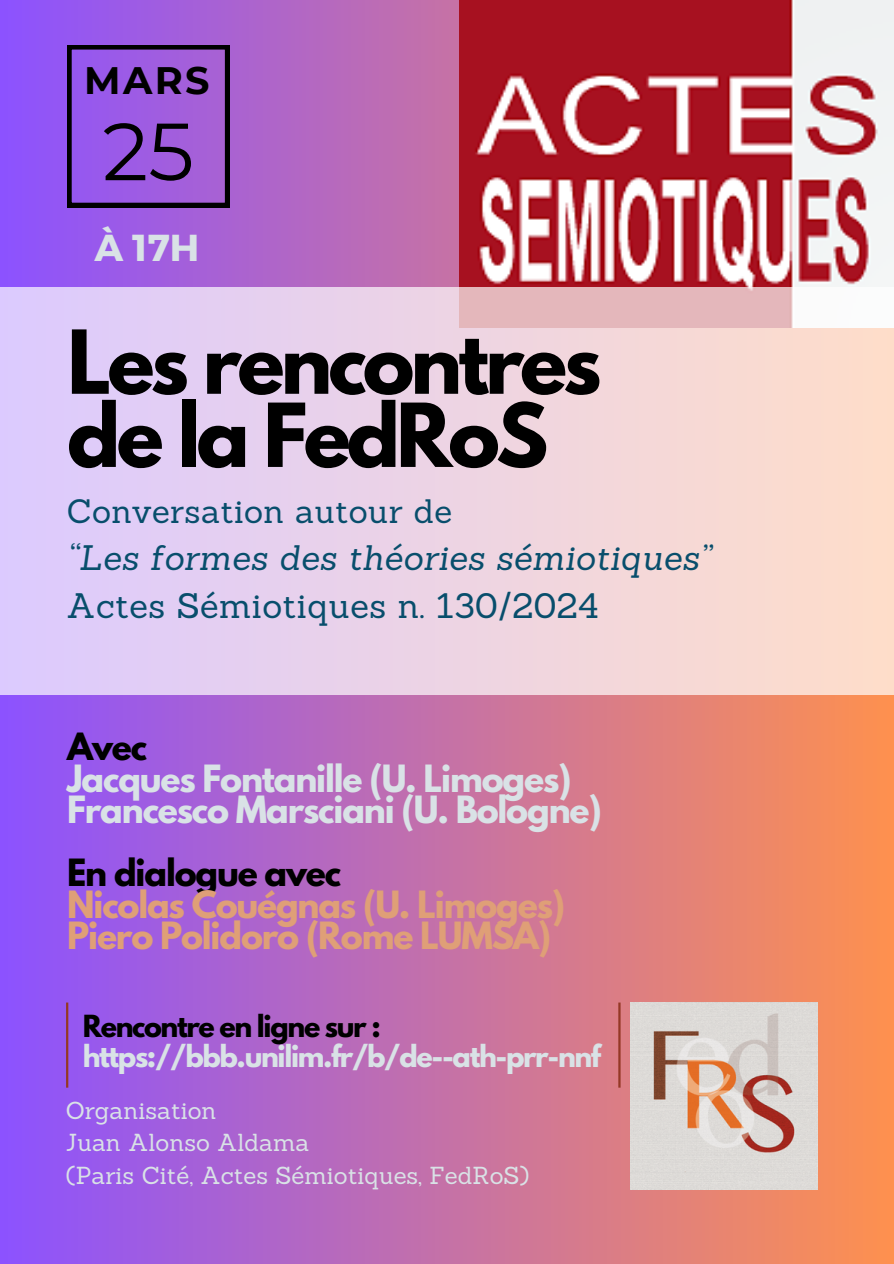
<style>
.page{position:relative;width:894px;height:1264px;background:#fff}
.page>*{position:absolute;margin:0;border:0;box-sizing:border-box;transform-origin:0 0}
.t1{font:80.85px "Montserrat";color:#000}
.t2{font:700 78px/73.2px "League Spartan";letter-spacing:-.05em;color:#000}
.t3{font:700 38.25px "Montserrat";color:#000}
.t4{font:700 37.5px "Montserrat";color:#d9e2e6}
.t5{font:italic 34.5px/47.2px "Sanchez";letter-spacing:.01em;color:#084e6c}
.t6{font:700 33.3px/31.5px "League Spartan";letter-spacing:-.035em;color:#df9f77}
.t7{font:700 33.3px/31.5px "League Spartan";letter-spacing:-.035em;color:#d9e2e6}
.t8{font:33px "Sanchez";letter-spacing:.01em;color:#084e6c}
.t9{font:700 27px/29.2px "League Spartan";letter-spacing:-.05em;color:#d9e2e6}
.t10{font:24px "Sanchez";color:#d9e2e6}
.s1{font-style:normal}
.s2{color:#000}
</style>
<div class="page">
<div style="left:0;top:0;width:893px;height:1263px;background:linear-gradient(to right,#8c52ff,#fe904e)"></div>
<svg style="left:67px;top:45px;width:162px;height:162px;background:#9054cd"></svg>
<hr style="left:66px;top:1002px;width:2px;height:85px;background:#943825">
<hr style="left:618px;top:1002px;width:2px;height:85px;background:#943825">
<img style="left:630px;top:1002px;width:187px;height:187px">
<img style="left:459px;top:0;width:434px;height:287px">
<svg style="left:0;top:287px;width:893px;height:408px;background:#ecd2e3"></svg>
<h5 class="t3" style="left:84px;top:57px;width:127px">MARS</h5>
<p class="t1" style="left:102px;top:102px;width:93px">25</p>
<p class="t4" style="left:94px;top:224px;width:106px">À 17H</p>
<p class="t2" style="left:67px;top:336px;width:535px">Les rencontres de la FedRoS</p>
<p class="t8" style="left:67px;top:490px;width:387px">Conversation autour de</p>
<p class="t5" style="left:67px;top:534px;width:645px">“Les formes des théories sémiotiques”<br><span class="s1">Actes Sémiotiques n. 130/2024</span></p>
<p class="t7" style="left:67px;top:735px;width:536px"><span class="s2">Avec<br></span>Jacques Fontanille (U. Limoges)<br>Francesco Marsciani (U. Bologne)</p>
<h2 class="t6" style="left:67px;top:861px;width:499px"><span class="s2">En dialogue avec<br></span>Nicolas Couégnas (U. Limoges)<br>Piero Polidoro (Rome LUMSA)</h2>
<h1 class="t9" style="left:83px;top:1015px;width:519px"><span class="s2">Rencontre en ligne sur : </span>https://bbb.unilim.fr/b/de--ath-prr-nnf</h1>
<h3 class="t10" style="left:66px;top:1094px;width:152px">Organisation</h3>
<h4 class="t10" style="left:66px;top:1127px;width:245px">Juan Alonso Aldama</h4>
<h4 class="t10" style="left:66px;top:1159px;width:465px">(Paris Cité, Actes Sémiotiques, FedRoS)</h4>
</div>
